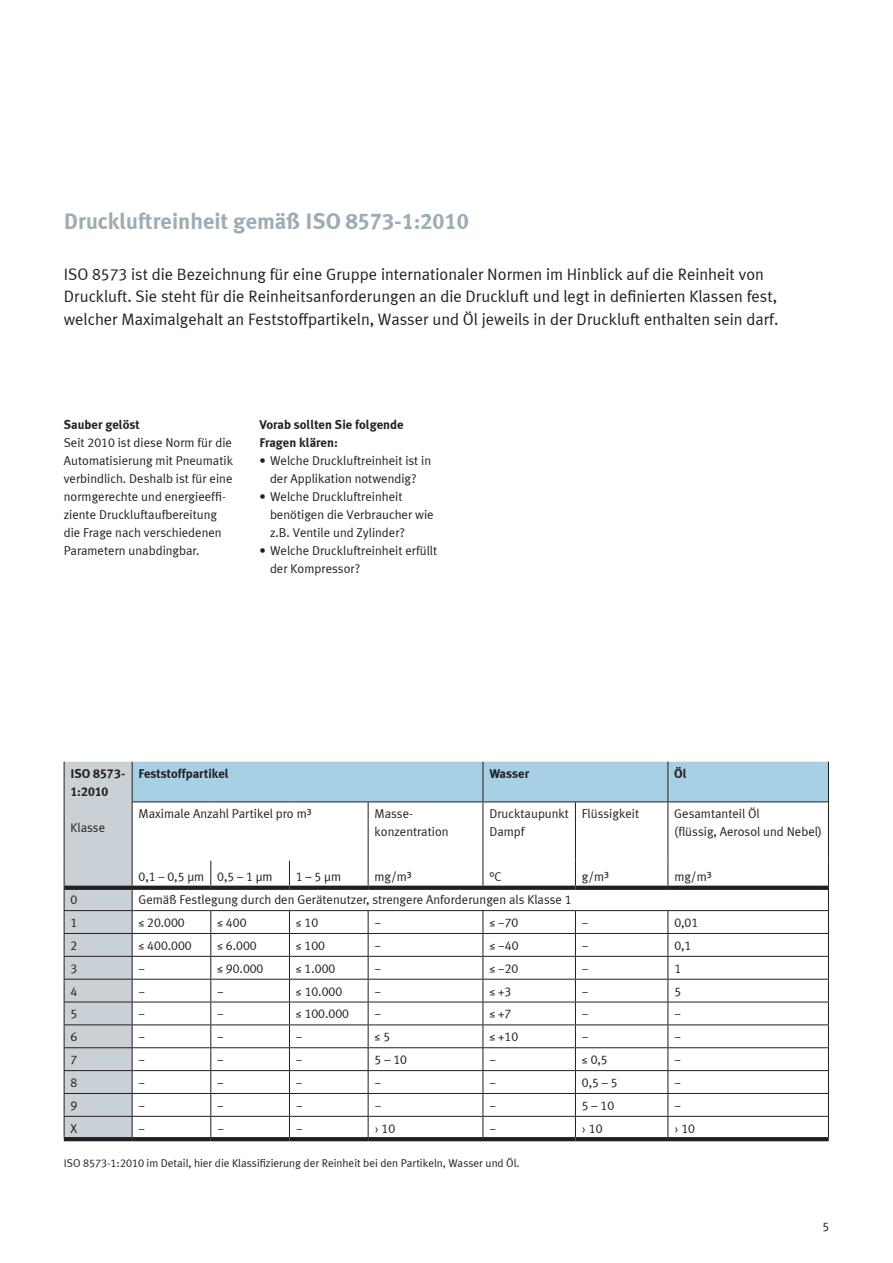
<style>
.page{position:relative;width:893px;height:1263px;background:#fff}
.page>*{position:absolute;margin:0;border:0;box-sizing:border-box;transform-origin:0 0}
.t1{font:700 22.5px "Meta Plus LF";color:#9dacb5}
.t2{font:16.5px/22.5px "Meta Plus LF";color:#231f20}
.t3{font:12.75px/18px "Meta Plus LF";color:#231f20}
.t4{font:700 12.75px/18px "Meta Plus LF";color:#231f20}
.t5{font:11.25px "Meta Plus LF";color:#231f20}
</style>
<div class="page">
<svg style="left:64px;top:762px;width:765px;height:375px"></svg>
<svg style="left:64px;top:886px;width:68px;height:4px"></svg>
<svg style="left:132px;top:886px;width:79px;height:4px"></svg>
<svg style="left:211px;top:886px;width:78px;height:4px"></svg>
<svg style="left:289px;top:886px;width:79px;height:4px"></svg>
<svg style="left:368px;top:886px;width:115px;height:4px"></svg>
<svg style="left:483px;top:886px;width:92px;height:4px"></svg>
<svg style="left:575px;top:886px;width:93px;height:4px"></svg>
<svg style="left:668px;top:886px;width:160px;height:4px"></svg>
<hr style="left:132px;top:801px;width:79px;height:1px;background:#231f20">
<hr style="left:211px;top:801px;width:78px;height:1px;background:#231f20">
<hr style="left:289px;top:801px;width:79px;height:1px;background:#231f20">
<hr style="left:368px;top:801px;width:115px;height:1px;background:#231f20">
<hr style="left:483px;top:801px;width:92px;height:1px;background:#231f20">
<hr style="left:575px;top:801px;width:93px;height:1px;background:#231f20">
<hr style="left:668px;top:801px;width:160px;height:1px;background:#231f20">
<hr style="left:64px;top:1137px;width:68px;height:4px;background:#231f20">
<svg style="left:132px;top:1137px;width:79px;height:4px"></svg>
<svg style="left:211px;top:1137px;width:78px;height:4px"></svg>
<svg style="left:289px;top:1137px;width:79px;height:4px"></svg>
<svg style="left:368px;top:1137px;width:115px;height:4px"></svg>
<svg style="left:483px;top:1137px;width:92px;height:4px"></svg>
<svg style="left:575px;top:1137px;width:93px;height:4px"></svg>
<svg style="left:668px;top:1137px;width:161px;height:4px"></svg>
<h1 class="t1" style="left:64px;top:207px;width:406px">Druckluftreinheit gemäß ISO 8573-1:2010</h1>
<p class="t2" style="left:64px;top:262px;width:716px">ISO 8573 ist die Bezeichnung für eine Gruppe internationaler Normen im Hinblick auf die Reinheit von<br>Druckluft. Sie steht für die Reinheitsanforderungen an die Druckluft und legt in definierten Klassen fest, welcher Maximalgehalt an Feststoffpartikeln, Wasser und Öl jeweils in der Druckluft enthalten sein darf.</p>
<p class="t4" style="left:64px;top:415px;width:78px">Sauber gelöst</p>
<p class="t3" style="left:64px;top:433px;width:171px">Seit 2010 ist diese Norm für die<br>Automatisierung mit Pneumatik verbindlich. Deshalb ist für eine normgerechte und energieeffi&shy;ziente Druckluftaufbereitung die Frage nach verschiedenen<br>Parametern unabdingbar.</p>
<p class="t4" style="left:259px;top:415px;width:146px">Vorab sollten Sie folgende<br>Fragen klären:</p>
<p class="t3" style="left:259px;top:451px;width:173px;text-align:center">• Welche Druckluftreinheit ist in der Applikation notwendig?</p>
<p class="t3" style="left:270px;top:487px;width:165px;text-indent:-11px">• Welche Druckluftreinheit benötigen die Verbraucher wie z.B. Ventile und Zylinder?</p>
<p class="t3" style="left:270px;top:541px;width:169px;text-indent:-11px">• Welche Druckluftreinheit erfüllt der Kompressor?</p>
<p class="t4" style="left:70px;top:764px;width:55px">ISO 8573-<br>1:2010</p>
<p class="t3" style="left:70px;top:818px;width:36px">Klasse</p>
<p class="t4" style="left:139px;top:764px;width:92px">Feststoffpartikel</p>
<p class="t4" style="left:489px;top:764px;width:41px">Wasser</p>
<p class="t4" style="left:674px;top:764px;width:14px">Öl</p>
<p class="t3" style="left:139px;top:805px;width:175px">Maximale Anzahl Partikel pro m³</p>
<p class="t3" style="left:375px;top:805px;width:76px">Masse-- konzentration</p>
<p class="t3" style="left:489px;top:805px;width:81px">Drucktaupunkt<br>Dampf</p>
<p class="t3" style="left:582px;top:805px;width:59px">Flüssigkeit</p>
<p class="t3" style="left:674px;top:805px;width:149px">Gesamtanteil Öl<br>(flüssig, Aerosol und Nebel)</p>
<p class="t3" style="left:139px;top:868px;width:136px">0,1 – 0,5 µm 0,5 – 1 µm</p>
<p class="t3" style="left:296px;top:868px;width:47px">1 – 5 µm</p>
<p class="t3" style="left:375px;top:868px;width:39px">mg/m³</p>
<p class="t3" style="left:489px;top:868px;width:13px">°C</p>
<p class="t3" style="left:582px;top:868px;width:29px">g/m³</p>
<p class="t3" style="left:674px;top:868px;width:39px">mg/m³</p>
<p class="t3" style="left:71px;top:890px;width:8px">0</p>
<p class="t3" style="left:139px;top:890px;width:435px">Gemäß Festlegung durch den Gerätenutzer, strengere Anforderungen als Klasse 1</p>
<p class="t3" style="left:71px;top:913px;width:8px">1</p>
<p class="t3" style="left:139px;top:913px;width:48px">≤ 20.000</p>
<p class="t3" style="left:217px;top:913px;width:31px">≤ 400</p>
<p class="t3" style="left:296px;top:913px;width:24px">≤ 10</p>
<p class="t3" style="left:375px;top:913px;width:8px">−</p>
<p class="t3" style="left:489px;top:913px;width:31px">≤ −70</p>
<p class="t3" style="left:582px;top:913px;width:8px">−</p>
<p class="t3" style="left:674px;top:913px;width:25px">0,01</p>
<p class="t3" style="left:71px;top:936px;width:8px">2</p>
<p class="t3" style="left:139px;top:936px;width:55px">≤ 400.000</p>
<p class="t3" style="left:217px;top:936px;width:41px">≤ 6.000</p>
<p class="t3" style="left:296px;top:936px;width:31px">≤ 100</p>
<p class="t3" style="left:375px;top:936px;width:8px">−</p>
<p class="t3" style="left:489px;top:936px;width:31px">≤ −40</p>
<p class="t3" style="left:582px;top:936px;width:8px">−</p>
<p class="t3" style="left:674px;top:936px;width:19px">0,1</p>
<p class="t3" style="left:71px;top:959px;width:8px">3</p>
<p class="t3" style="left:139px;top:959px;width:8px">−</p>
<p class="t3" style="left:217px;top:959px;width:48px">≤ 90.000</p>
<p class="t3" style="left:296px;top:959px;width:41px">≤ 1.000</p>
<p class="t3" style="left:375px;top:959px;width:8px">−</p>
<p class="t3" style="left:489px;top:959px;width:31px">≤ −20</p>
<p class="t3" style="left:582px;top:959px;width:8px">−</p>
<p class="t3" style="left:674px;top:959px;width:8px">1</p>
<p class="t3" style="left:71px;top:982px;width:8px">4</p>
<p class="t3" style="left:139px;top:982px;width:8px">−</p>
<p class="t3" style="left:217px;top:982px;width:8px">−</p>
<p class="t3" style="left:296px;top:982px;width:48px">≤ 10.000</p>
<p class="t3" style="left:375px;top:982px;width:8px">−</p>
<p class="t3" style="left:489px;top:982px;width:23px">≤ +3</p>
<p class="t3" style="left:582px;top:982px;width:8px">−</p>
<p class="t3" style="left:674px;top:982px;width:8px">5</p>
<p class="t3" style="left:71px;top:1005px;width:8px">5</p>
<p class="t3" style="left:139px;top:1005px;width:8px">−</p>
<p class="t3" style="left:217px;top:1005px;width:8px">−</p>
<p class="t3" style="left:296px;top:1005px;width:55px">≤ 100.000</p>
<p class="t3" style="left:375px;top:1005px;width:8px">−</p>
<p class="t3" style="left:489px;top:1005px;width:23px">≤ +7</p>
<p class="t3" style="left:582px;top:1005px;width:8px">−</p>
<p class="t3" style="left:674px;top:1005px;width:8px">−</p>
<p class="t3" style="left:71px;top:1027px;width:8px">6</p>
<p class="t3" style="left:139px;top:1027px;width:8px">−</p>
<p class="t3" style="left:217px;top:1027px;width:8px">−</p>
<p class="t3" style="left:296px;top:1027px;width:8px">−</p>
<p class="t3" style="left:375px;top:1027px;width:17px">≤ 5</p>
<p class="t3" style="left:489px;top:1027px;width:30px">≤ +10</p>
<p class="t3" style="left:582px;top:1027px;width:8px">−</p>
<p class="t3" style="left:674px;top:1027px;width:8px">−</p>
<p class="t3" style="left:71px;top:1050px;width:8px">7</p>
<p class="t3" style="left:139px;top:1050px;width:8px">−</p>
<p class="t3" style="left:217px;top:1050px;width:8px">−</p>
<p class="t3" style="left:296px;top:1050px;width:8px">−</p>
<p class="t3" style="left:375px;top:1050px;width:34px">5 – 10</p>
<p class="t3" style="left:489px;top:1050px;width:8px">−</p>
<p class="t3" style="left:582px;top:1050px;width:27px">≤ 0,5</p>
<p class="t3" style="left:674px;top:1050px;width:8px">−</p>
<p class="t3" style="left:71px;top:1073px;width:8px">8</p>
<p class="t3" style="left:139px;top:1073px;width:8px">−</p>
<p class="t3" style="left:217px;top:1073px;width:8px">−</p>
<p class="t3" style="left:296px;top:1073px;width:8px">−</p>
<p class="t3" style="left:375px;top:1073px;width:8px">−</p>
<p class="t3" style="left:489px;top:1073px;width:8px">−</p>
<p class="t3" style="left:582px;top:1073px;width:37px">0,5 – 5</p>
<p class="t3" style="left:674px;top:1073px;width:8px">−</p>
<p class="t3" style="left:71px;top:1096px;width:8px">9</p>
<p class="t3" style="left:139px;top:1096px;width:8px">−</p>
<p class="t3" style="left:217px;top:1096px;width:8px">−</p>
<p class="t3" style="left:296px;top:1096px;width:8px">−</p>
<p class="t3" style="left:375px;top:1096px;width:8px">−</p>
<p class="t3" style="left:489px;top:1096px;width:8px">−</p>
<p class="t3" style="left:582px;top:1096px;width:34px">5 – 10</p>
<p class="t3" style="left:674px;top:1096px;width:8px">−</p>
<p class="t3" style="left:71px;top:1119px;width:8px">X</p>
<p class="t3" style="left:139px;top:1119px;width:8px">−</p>
<p class="t3" style="left:217px;top:1119px;width:8px">−</p>
<p class="t3" style="left:296px;top:1119px;width:8px">−</p>
<p class="t3" style="left:375px;top:1119px;width:22px">› 10</p>
<p class="t3" style="left:489px;top:1119px;width:8px">−</p>
<p class="t3" style="left:582px;top:1119px;width:22px">› 10</p>
<p class="t3" style="left:674px;top:1119px;width:22px">› 10</p>
<p class="t5" style="left:64px;top:1156px;width:457px">ISO 8573-1:2010 im Detail, hier die Klassifizierung der Reinheit bei den Partikeln, Wasser und Öl.</p>
<p class="t3" style="left:822px;top:1217px;width:8px">5</p>
</div>
